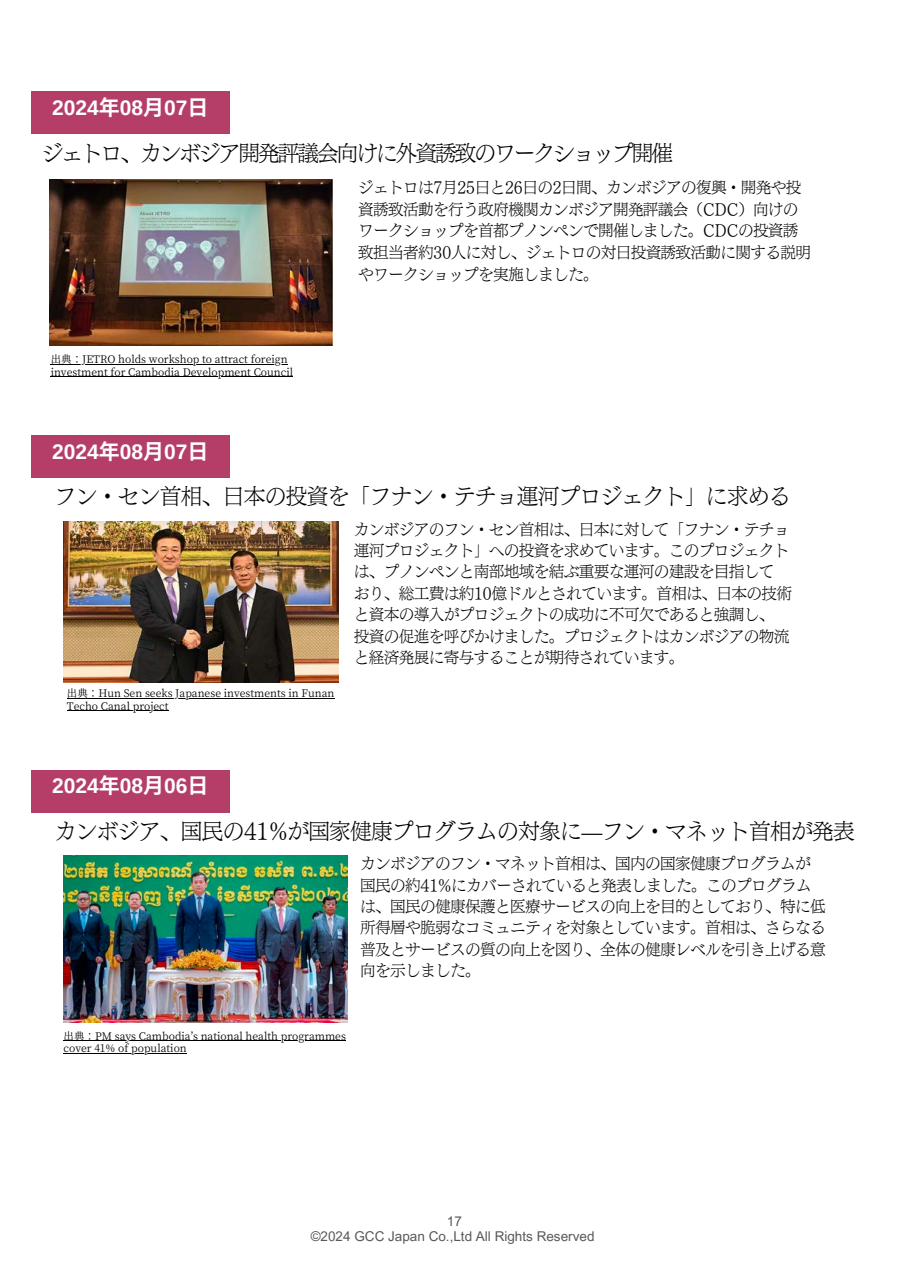
<style>
.page{position:relative;width:909px;height:1262px;background:#fff}
.page>*{position:absolute;margin:0;border:0;box-sizing:border-box;transform-origin:0 0}
.t1{font:21px "Canva Tsuku News Min Pr 6 N L";color:#000}
.t2{font:700 21px "Arimo";color:#fff}
.t3{font:21px "Canva Tsuku News Min Pr 6 N L";letter-spacing:-.065em;color:#000}
.t4{font:15px/21.3px "Canva Tsuku News Min Pr 6 N L";color:#000}
.t5{font:13.5px "Arial MT Pro";color:#585858}
.t6{font:10.5px/12.3px "Gen Ryu Min TW R";color:#000}
.s1{font-family:"Noto Sans CJ Ksc"}
</style>
<div class="page">
<div style="left:31px;top:769px;width:199px;height:43px;background:#b53e69"></div>
<img style="left:64px;top:855px;width:283px;height:167px">
<hr style="left:64px;top:1040px;width:282px;height:1px;background:#000">
<hr style="left:64px;top:1052px;width:123px;height:1px;background:#000">
<div style="left:31px;top:435px;width:199px;height:43px;background:#b53e69"></div>
<img style="left:64px;top:521px;width:274px;height:161px">
<hr style="left:67px;top:698px;width:268px;height:1px;background:#000">
<hr style="left:67px;top:710px;width:102px;height:1px;background:#000">
<div style="left:31px;top:91px;width:199px;height:43px;background:#b53e69"></div>
<img style="left:50px;top:179px;width:282px;height:167px">
<hr style="left:51px;top:364px;width:237px;height:1px;background:#000">
<hr style="left:51px;top:376px;width:242px;height:1px;background:#000">
<p class="t2" style="left:52px;top:96px;width:151px">2024<span class="s1">年</span>08<span class="s1">月</span> 07<span class="s1">日</span></p>
<h1 class="t3" style="left:42px;top:142px;width:632px">ジェトロ、カンボジア開発評議会向けに外資誘致のワークショップ開催</h1>
<p class="t6" style="left:51px;top:353px;width:244px">出典：JETRO holds workshop to attract foreign investment for Cambodia Development Council</p>
<h4 class="t2" style="left:52px;top:440px;width:151px">2024<span class="s1">年</span>08<span class="s1">月</span> 07<span class="s1">日</span></h4>
<h4 class="t4" style="left:359px;top:176px;width:454px;line-height:21.9px">ジェトロは7月 25日と26日の2日間、カンボジアの復興・開発や投資誘致活動を行う政府機関カンボジア開発評議会（CDC）向けのワークショップを首都プノンペンで開催しました。CDCの投資誘致担当者約30人に対し、ジェトロの対日投資誘致活動に関する説明やワークショップを実施しました。</h4>
<h4 class="t1" style="left:55px;top:485px;width:736px">フン・セン首相、日本の投資を「フナン・テチョ運河プロジェクト」に求める</h4>
<h2 class="t6" style="left:67px;top:687px;width:269px">出典：Hun Sen seeks Japanese investments in Funan</h2>
<p class="t6" style="left:67px;top:699px;width:103px">Techo Canal project</p>
<h1 class="t4" style="left:354px;top:518px;width:439px">カンボジアのフン・セン首相は、日本に対して「フナン・テチョ運河プロジェクト」への投資を求めています。このプロジェクトは、プノンペンと南部地域を結ぶ重要な運河の建設を目指しており、総工費は約10億ドルとされています。首相は、日本の技術と資本の導入がプロジェクトの成功に不可欠であると強調し、投資の促進を呼びかけました。プロジェクトはカンボジアの物流と経済発展に寄与することが期待されています。</h1>
<h1 class="t2" style="left:52px;top:774px;width:151px">2024<span class="s1">年</span>08<span class="s1">月</span> 06<span class="s1">日</span></h1>
<h1 class="t1" style="left:55px;top:820px;width:801px">カンボジア、国民の41%が国家健康プログラムの対象に—フン・マネット首相が発表</h1>
<p class="t4" style="left:361px;top:852px;width:466px">カンボジアのフン・マネット首相は、国内の国家健康プログラムが国民の約41%にカバーされていると発表しました。このプログラムは、国民の健康保護と医療サービスの向上を目的としており、特に低所得層や脆弱なコミュニティを対象としています。首相は、さらなる普及とサービスの質の向上を図り、全体の健康レベルを引き上げる意向を示しました。</p>
<h2 class="t6" style="left:64px;top:1029px;width:284px">出典：PM says Cambodia’s national health programmes</h2>
<p class="t6" style="left:64px;top:1041px;width:125px">cover 41% of population</p>
<h3 class="t5" style="left:447px;top:1215px;width:17px">17</h3>
<p class="t5" style="left:311px;top:1231px;width:285px">©️2024 GCC Japan Co.,Ltd All Rights Reserved</p>
</div>
